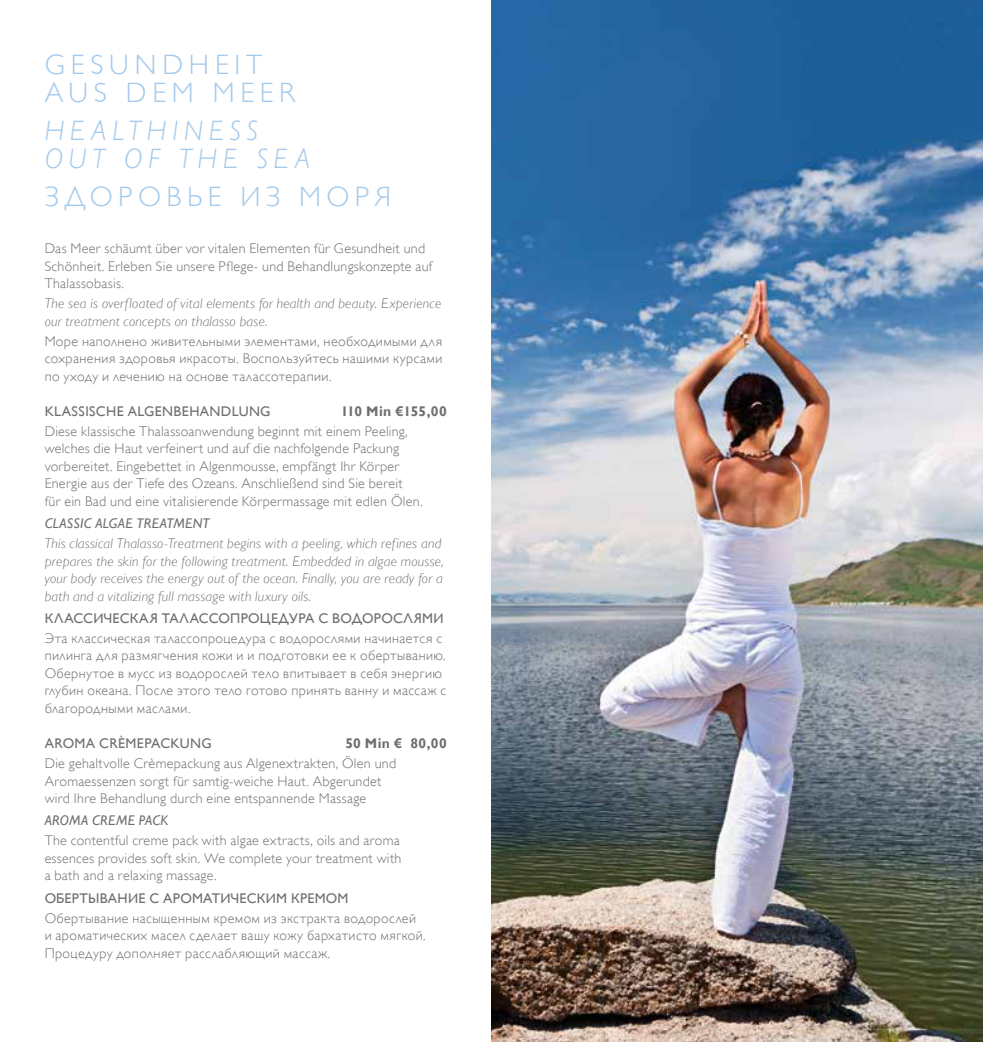
<style>
.page{position:relative;width:983px;height:1042px;background:#fff}
.page>*{position:absolute;margin:0;border:0;box-sizing:border-box;transform-origin:0 0}
.t1{font:300 28px/28px "Gill Sans WGL";letter-spacing:.2em;color:#a3c9ec}
.t2{font:italic 300 28px/28px "Gill Sans WGL";letter-spacing:.205em;color:#a3c9ec}
.t3{font:300 14px/17.5px "Gill Sans WGL";letter-spacing:.025em;color:#6f6f6f}
.t4{font:italic 300 14px/17.5px "Gill Sans WGL";letter-spacing:.015em;color:#6f6f6f}
.t5{font:14px "Gill Sans WGL";letter-spacing:.02em;color:#6f6f6f}
.t6{font:italic 14px "Gill Sans WGL";letter-spacing:.02em;color:#6f6f6f}
.t7{font:700 14px "Gill Sans WGL";letter-spacing:.02em;color:#6f6f6f}
</style>
<div class="page">
<img style="left:491px;top:0;width:491px;height:1042px">
<h1 class="t1" style="left:45px;top:51px;width:252px">GESUNDHEIT<br>AUS DEM MEER</h1>
<h1 class="t2" style="left:45px;top:116px;width:267px">HEALTHINESS<br>OUT OF THE SEA</h1>
<h1 class="t1" style="left:45px;top:182px;width:348px">ЗДОРОВЬЕ ИЗ МОРЯ</h1>
<p class="t3" style="left:45px;top:240px;width:389px">Das Meer schäumt über vor vitalen Elementen für Gesundheit und<br>Schönheit. Erleben Sie unsere Pflege- und Behandlungskonzepte auf<br>Thalassobasis.</p>
<p class="t4" style="left:45px;top:294px;width:398px">The sea is overfloated of vital elements for health and beauty. Experience our treatment concepts on thalasso base.</p>
<p class="t3" style="left:45px;top:332px;width:399px;text-align:justify">Море наполнено живительными элементами, необходимыми для сохранения здоровья икрасоты. Воспользуйтесь нашими курсами по уходу и лечению на основе талассотерапии.</p>
<p class="t5" style="left:45px;top:401px;width:227px">KLASSISCHE ALGENBEHANDLUNG</p>
<p class="t7" style="left:340px;top:401px;width:108px">110 Min €155,00</p>
<p class="t3" style="left:45px;top:422px;width:379px">Diese klassische Thalassoanwendung beginnt mit einem Peeling, welches die Haut verfeinert und auf die nachfolgende Packung vorbereitet. Eingebettet in Algenmousse, empfängt Ihr Körper Energie aus der Tiefe des Ozeans. Anschließend sind Sie bereit<br>für ein Bad und eine vitalisierende Körpermassage mit edlen Ölen.</p>
<p class="t6" style="left:45px;top:513px;width:166px">CLASSIC ALGAE TREATMENT</p>
<p class="t4" style="left:45px;top:534px;width:400px">This classical Thalasso-Treatment begins with a peeling, which refines and prepares the skin for the following treatment. Embedded in algae mousse, your body receives the energy out of the ocean. Finally, you are ready for a bath and a vitalizing full massage with luxury oils.</p>
<p class="t5" style="left:45px;top:609px;width:400px">КЛАССИЧЕСКАЯ ТАЛАССОПРОЦЕДУРА С ВОДОРОСЛЯМИ</p>
<p class="t3" style="left:45px;top:629px;width:403px">Эта классическая талассопроцедура с водорослями начинается с пилинга для размягчения кожи и и подготовки ее к обертыванию.<br>Обернутое в мусс из водорослей тело впитывает в себя энергию глубин океана. После этого тело готово принять ванну и массаж с благородными маслами.</p>
<p class="t5" style="left:45px;top:733px;width:168px">AROMA CRÈMEPACKUNG</p>
<p class="t7" style="left:345px;top:734px;width:103px">50 Min € 80,00</p>
<p class="t3" style="left:45px;top:754px;width:353px">Die gehaltvolle Crèmepackung aus Algenextrakten, Ölen und<br>Aromaessenzen sorgt für samtig-weiche Haut. Abgerundet wird Ihre Behandlung durch eine entspannende Massage</p>
<p class="t6" style="left:45px;top:811px;width:125px">AROMA CREME PACK</p>
<p class="t3" style="left:45px;top:832px;width:358px;text-align:justify">The contentful creme pack with algae extracts, oils and aroma essences provides soft skin. We complete your treatment with a bath and a relaxing massage.</p>
<p class="t5" style="left:45px;top:888px;width:305px">ОБЕРТЫВАНИЕ С АРОМАТИЧЕСКИМ КРЕМОМ</p>
<p class="t3" style="left:45px;top:909px;width:382px">Обертывание насыщенным кремом из экстракта водорослей и ароматических масел сделает вашу кожу бархатисто мягкой.<br>Процедуру дополняет расслабляющий массаж.</p>
</div>
